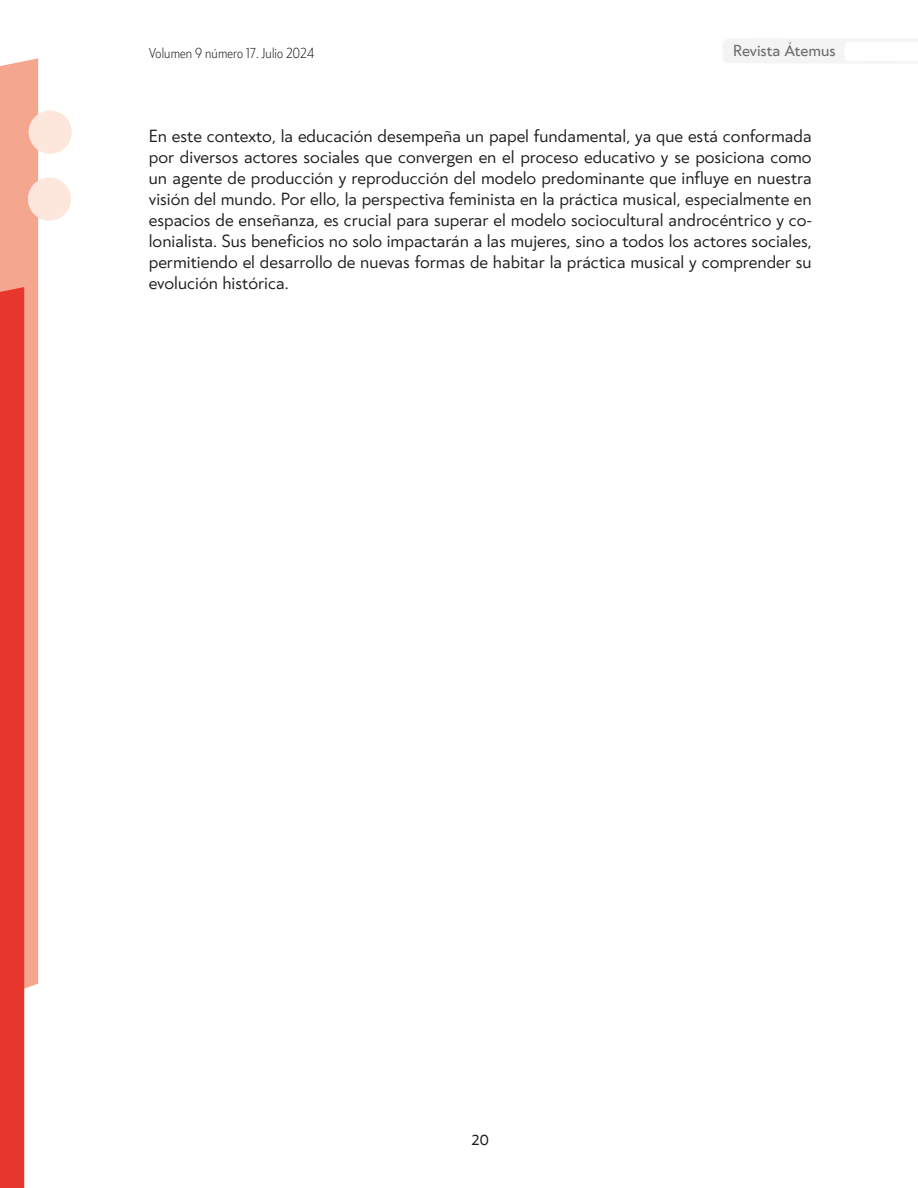
<style>
.page{position:relative;width:918px;height:1188px;background:#fff}
.page>*{position:absolute;margin:0;border:0;box-sizing:border-box;transform-origin:0 0}
.t1{font:16.5px/21px "Klein";color:#1d1d1b;text-align:justify}
.t2{font:15px "Klein";color:#70706f}
.t3{font:300 13.5px "Klein Condensed";letter-spacing:.01em;color:#1d1d1b}
.t4{font:13.5px "Klein";color:#1d1d1b}
</style>
<div class="page">
<svg style="left:723px;top:39px;width:195px;height:24px"></svg>
<svg style="left:0;top:58px;width:72px;height:1130px"></svg>
<p class="t3" style="left:149px;top:43px;width:167px">Volumen 9 número 17. Julio 2024</p>
<p class="t2" style="left:733px;top:39px;width:104px">Revista Átemus</p>
<p class="t1" style="left:149px;top:125px;width:664px">En este contexto, la educación desempeña un papel fundamental, ya que está conformada por diversos actores sociales que convergen en el proceso educativo y se posiciona como un agente de producción y reproducción del modelo predominante que influye en nuestra visión del mundo. Por ello, la perspectiva feminista en la práctica musical, especialmente en espacios de enseñanza, es crucial para superar el modelo sociocultural androcéntrico y co&shy;lonialista. Sus beneficios no solo impactarán a las mujeres, sino a todos los actores sociales, permitiendo el desarrollo de nuevas formas de habitar la práctica musical y comprender su evolución histórica.</p>
<p class="t4" style="left:472px;top:1130px;width:19px">20</p>
</div>
